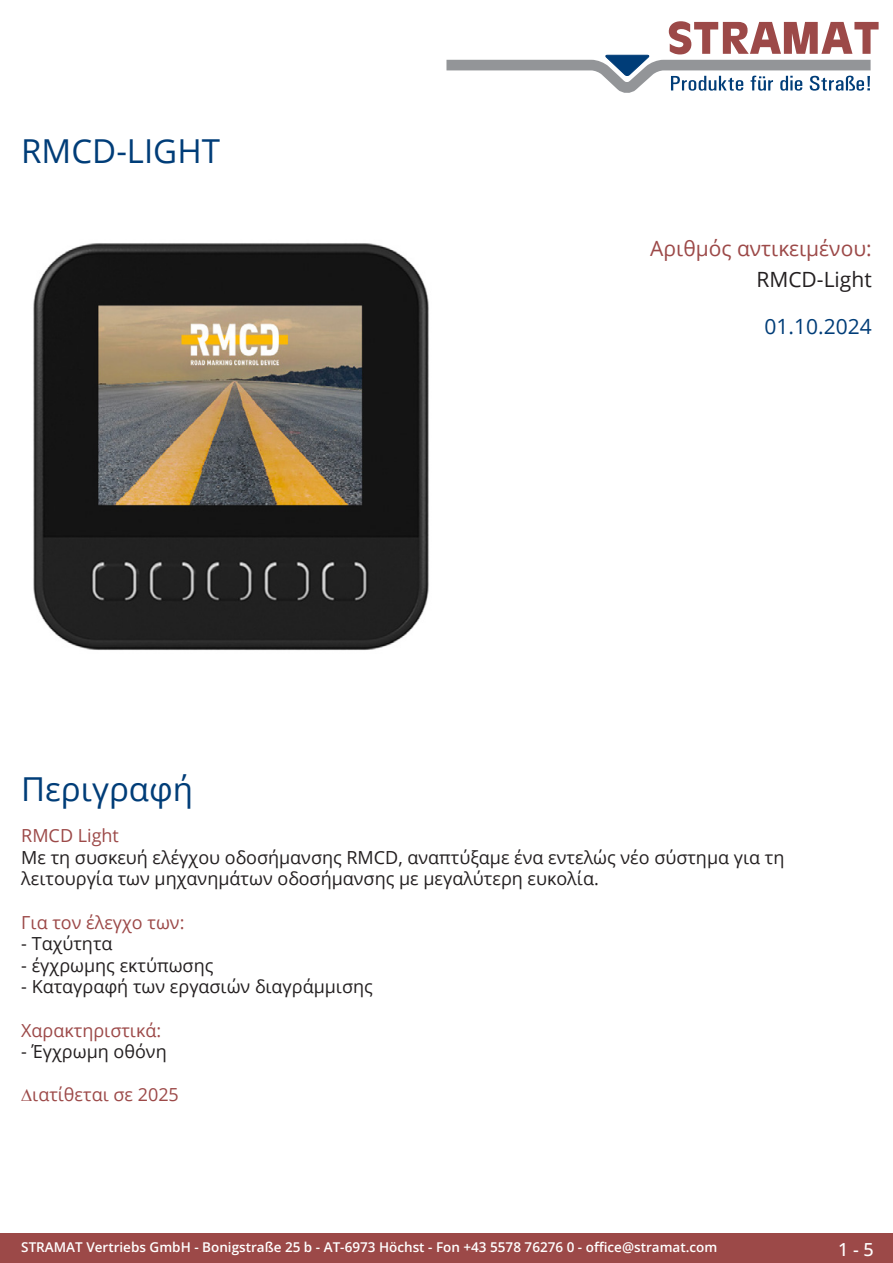
<style>
.page{position:relative;width:893px;height:1263px;background:#fff}
.page>*{position:absolute;margin:0;border:0;box-sizing:border-box;transform-origin:0 0}
.Produkttitel{font:33px "Open Sans";color:#003d78}
.TechDaten_Überschrif{font:21px "Open Sans";color:#9c4948}
.TechDaten_Inhalt{font:21px "Open Sans";color:#231f20}
.Erstellungsdatum{font:21px "Open Sans";color:#003d78}
.Beschreibung_Text{font:18px/21.6px "Open Sans";color:#231f20}
.Beschreibung_Text-2{font:18px "Open Sans";color:#9c4948}
.t1{font:500 18px "Open Sans";color:#fff}
.t2{font:600 13.5px "Open Sans";color:#fff}
.s1{color:#9c4948}
</style>
<div class="page">
<div style="left:0;top:1233px;width:893px;height:30px;background:#9c4948"></div>
<svg style="left:446px;top:21px;width:433px;height:72px"></svg>
<img style="left:33px;top:243px;width:396px;height:408px">
<p class="Produkttitel" style="left:21px;top:128px;width:200px">RMCD-LIGHT</p>
<p class="TechDaten_Überschrif" style="left:650px;top:234px;width:223px">Αριθμός αντικειμένου:</p>
<p class="TechDaten_Inhalt" style="left:756px;top:265px;width:117px">RMCD-Light</p>
<p class="Erstellungsdatum" style="left:764px;top:312px;width:109px">01.10.2024</p>
<p class="Produkttitel" style="left:21px;top:766px;width:173px">Περιγραφή</p>
<p class="Beschreibung_Text" style="left:21px;top:824px;width:765px"><span class="s1">RMCD Light<br></span>Με τη συσκευή ελέγχου οδοσήμανσης RMCD, αναπτύξαμε ένα εντελώς νέο σύστημα για τη λειτουργία των μηχανημάτων οδοσήμανσης με μεγαλύτερη ευκολία.</p>
<p class="Beschreibung_Text-2" style="left:21px;top:910px;width:165px">Για τον έλεγχο των:</p>
<p class="Beschreibung_Text" style="left:21px;top:932px;width:93px">- Ταχύτητα</p>
<p class="Beschreibung_Text" style="left:21px;top:954px;width:194px">- έγχρωμης εκτύπωσης</p>
<p class="Beschreibung_Text" style="left:21px;top:975px;width:353px">- Καταγραφή των εργασιών διαγράμμισης</p>
<p class="Beschreibung_Text-2" style="left:21px;top:1018px;width:141px">Χαρακτηριστικά:</p>
<p class="Beschreibung_Text" style="left:21px;top:1040px;width:147px">- Έγχρωμη οθόνη</p>
<p class="Beschreibung_Text-2" style="left:32px;top:1082px;width:148px">ιατίθεται σε 2025</p>
<p class="t2" style="left:21px;top:1238px;width:698px">STRAMAT Vertriebs GmbH - Bonigstraße 25 b - AT-6973 Höchst - Fon +43 5578 76276 0 - office@stramat.com</p>
<p class="t1" style="left:838px;top:1237px;width:37px">1 - 5</p>
</div>
